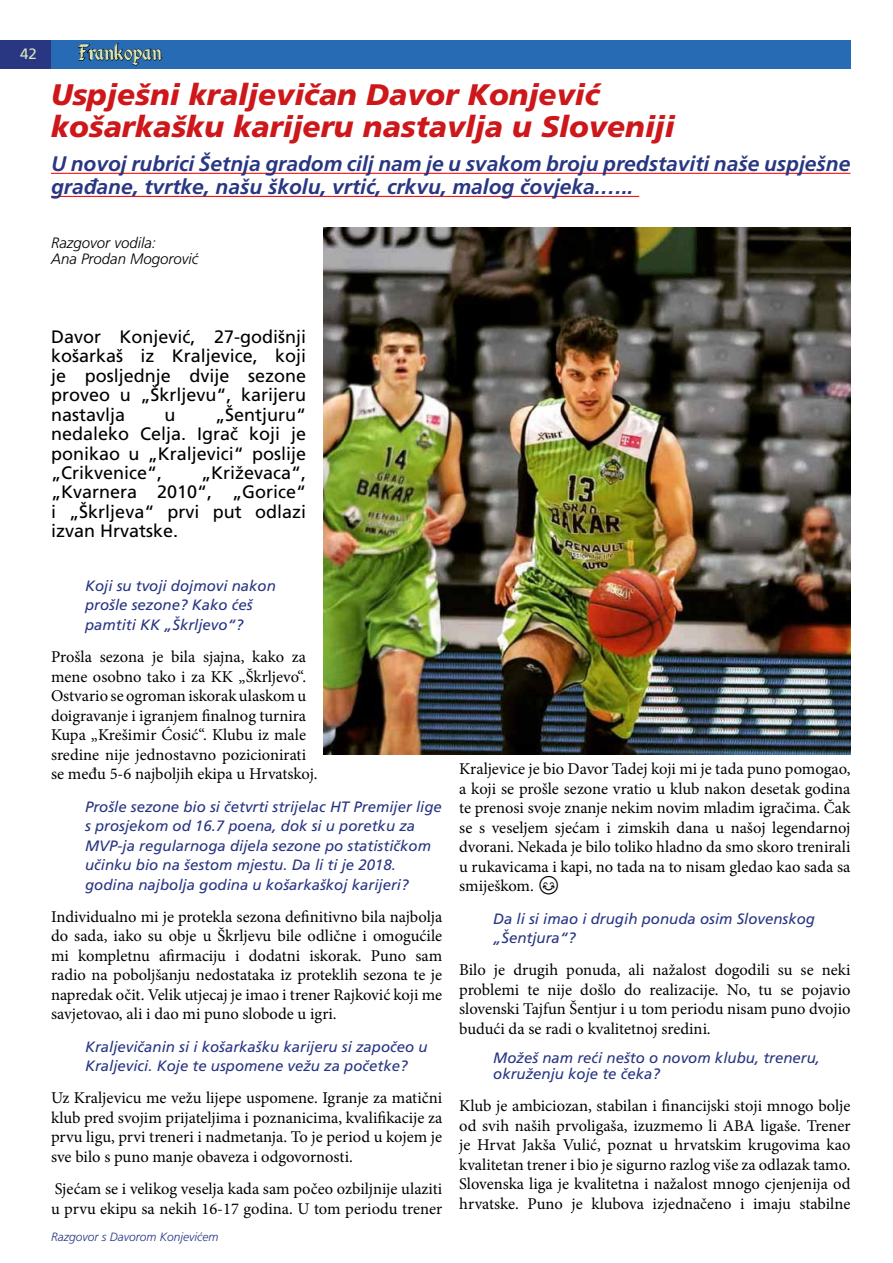
<style>
.page{position:relative;width:893px;height:1263px;background:#fff}
.page>*{position:absolute;margin:0;border:0;box-sizing:border-box;transform-origin:0 0}
.t1{font:italic 900 29.7px/32.1px "Frutiger LT Pro";color:#cd171a}
.t2{font:24.3px "Kingthings Calligraphica 2";color:#d6e6ba;scale:.94 1}
.t3{font:italic 700 21px/23.1px "Frutiger LT Pro";color:#293682}
.t4{font:18px/19.4px "Frutiger LT Pro";color:#000;text-align:justify}
.t5{font:16.5px/19.5px "Minion Pro";color:#000;text-align:justify}
.t6{font:italic 15px/19.5px "Frutiger LT Pro";color:#283583}
.t7{font:italic 300 15px/16.2px "Frutiger LT Pro";color:#000}
.t8{font:15px "Frutiger LT Pro";color:#d6e6ba}
.t9{font:italic 300 12px "Frutiger LT Pro";color:#283583}
</style>
<div class="page">
<hr style="left:51px;top:173px;width:799px;height:1px;background:#f00">
<hr style="left:51px;top:196px;width:588px;height:1px;background:#f00">
<img style="left:323px;top:228px;width:527px;height:526px">
<div style="left:51px;top:40px;width:799px;height:28px;background:#266bb3"></div>
<div style="left:0;top:40px;width:51px;height:28px;background:#293682"></div>
<svg style="left:78px;top:43px;width:84px;height:22px"></svg>
<p class="t8" style="left:20px;top:45px;width:18px">42</p>
<h2 class="t2" style="left:79px;top:38px;width:90px">Frankopan</h2>
<h1 class="t1" style="left:51px;top:79px;width:625px">Uspješni kraljevičan Davor Konjević košarkašku karijeru nastavlja u Sloveniji</h1>
<p class="t3" style="left:51px;top:152px;width:801px">U novoj rubrici Šetnja gradom cilj nam je u svakom broju predstaviti naše uspješne građane, tvrtke, našu školu, vrtić, crkvu, malog čovjeka.…..</p>
<p class="t7" style="left:51px;top:235px;width:149px">Razgovor vodila:<br>Ana Prodan Mogorović</p>
<p class="t4" style="left:51px;top:327px;width:257px">Davor Konjević, 27-godišnji košarkaš iz Kraljevice, koji je posljednje dvije sezone proveo u „Škrljevu“, karijeru nastavlja</p>
<p class="t4" style="left:51px;top:405px;width:257px;text-indent:164px">„Šentjuru“ nedaleko Celja. Igrač koji je ponikao u „Kraljevici“ poslije „Crikvenice“,</p>
<p class="t4" style="left:165px;top:405px;width:12px">u</p>
<p class="t4" style="left:51px;top:463px;width:257px;text-indent:150px">„Križevaca“, „Kvarnera 2010“, „Gorice“ i „Škrljeva“ prvi put odlazi izvan Hrvatske.</p>
<p class="t6" style="left:85px;top:576px;width:192px">Koji su tvoji dojmovi nakon prošle sezone? Kako ćeš pamtiti KK „Škrljevo“?</p>
<p class="t5" style="left:51px;top:647px;width:268px;text-align:left">Prošla sezona je bila sjajna, kako za mene osobno tako i za KK „Škrljevo“.<br>Ostvario se ogroman iskorak ulaskom u doigravanje i igranjem finalnog turnira Kupa „Krešimir Ćosić“. Klubu iz male sredine nije jednostavno pozicionirati se među 5-6 najboljih ekipa u Hrvatskoj.</p>
<p class="t6" style="left:85px;top:797px;width:358px">Prošle sezone bio si četvrti strijelac HT Premijer lige s prosjekom od 16.7 poena, dok si u poretku za MVP-ja regularnoga dijela sezone po statističkom učinku bio na šestom mjestu. Da li ti je 2018. godina najbolja godina u košarkaškoj karijeri?</p>
<p class="t5" style="left:51px;top:907px;width:393px">Individualno mi je protekla sezona definitivno bila najbolja do sada, iako su obje u Škrljevu bile odlične i omogućile mi kompletnu afirmaciju i dodatni iskorak. Puno sam radio na poboljšanju nedostataka iz proteklih sezona te je napredak očit. Velik utjecaj je imao i trener Rajković koji me savjetovao, ali i dao mi puno slobode u igri.</p>
<p class="t6" style="left:85px;top:1037px;width:344px">Kraljevičanin si i košarkašku karijeru si započeo u<br>Kraljevici. Koje te uspomene vežu za početke?</p>
<p class="t5" style="left:51px;top:1088px;width:393px">Uz Kraljevicu me vežu lijepe uspomene. Igranje za matični klub pred svojim prijateljima i poznanicima, kvalifikacije za prvu ligu, prvi treneri i nadmetanja. To je period u kojem je sve bilo s puno manje obaveza i odgovornosti.</p>
<p class="t5" style="left:51px;top:1179px;width:393px">Sjećam se i velikog veselja kada sam počeo ozbiljnije ulaziti u prvu ekipu sa nekih 16-17 godina. U tom periodu trener</p>
<p class="t9" style="left:51px;top:1229px;width:169px">Razgovor s Davorom Konjevićem</p>
<p class="t5" style="left:459px;top:759px;width:393px">Kraljevice je bio Davor Tadej koji mi je tada puno pomogao, a koji se prošle sezone vratio u klub nakon desetak godina te prenosi svoje znanje nekim novim mladim igračima. Čak se s veseljem sjećam i zimskih dana u našoj legendarnoj dvorani. Nekada je bilo toliko hladno da smo skoro trenirali u rukavicama i kapi, no tada na to nisam gledao kao sada sa smiješkom.</p>
<p class="t6" style="left:493px;top:909px;width:323px">Da li si imao i drugih ponuda osim Slovenskog „Šentjura“?</p>
<p class="t5" style="left:459px;top:960px;width:393px">Bilo je drugih ponuda, ali nažalost dogodili su se neki problemi te nije došlo do realizacije. No, tu se pojavio slovenski Tajfun Šentjur i u tom periodu nisam puno dvojio budući da se radi o kvalitetnoj sredini.</p>
<p class="t6" style="left:493px;top:1049px;width:328px;line-height:16.2px">Možeš nam reći nešto o novom klubu, treneru, okruženju koje te čeka?</p>
<p class="t5" style="left:459px;top:1096px;width:393px">Klub je ambiciozan, stabilan i financijski stoji mnogo bolje od svih naših prvoligaša, izuzmemo li ABA ligaše. Trener je Hrvat Jakša Vulić, poznat u hrvatskim krugovima kao kvalitetan trener i bio je sigurno razlog više za odlazak tamo.<br>Slovenska liga je kvalitetna i nažalost mnogo cjenjenija od hrvatske. Puno je klubova izjednačeno i imaju stabilne</p>
</div>
